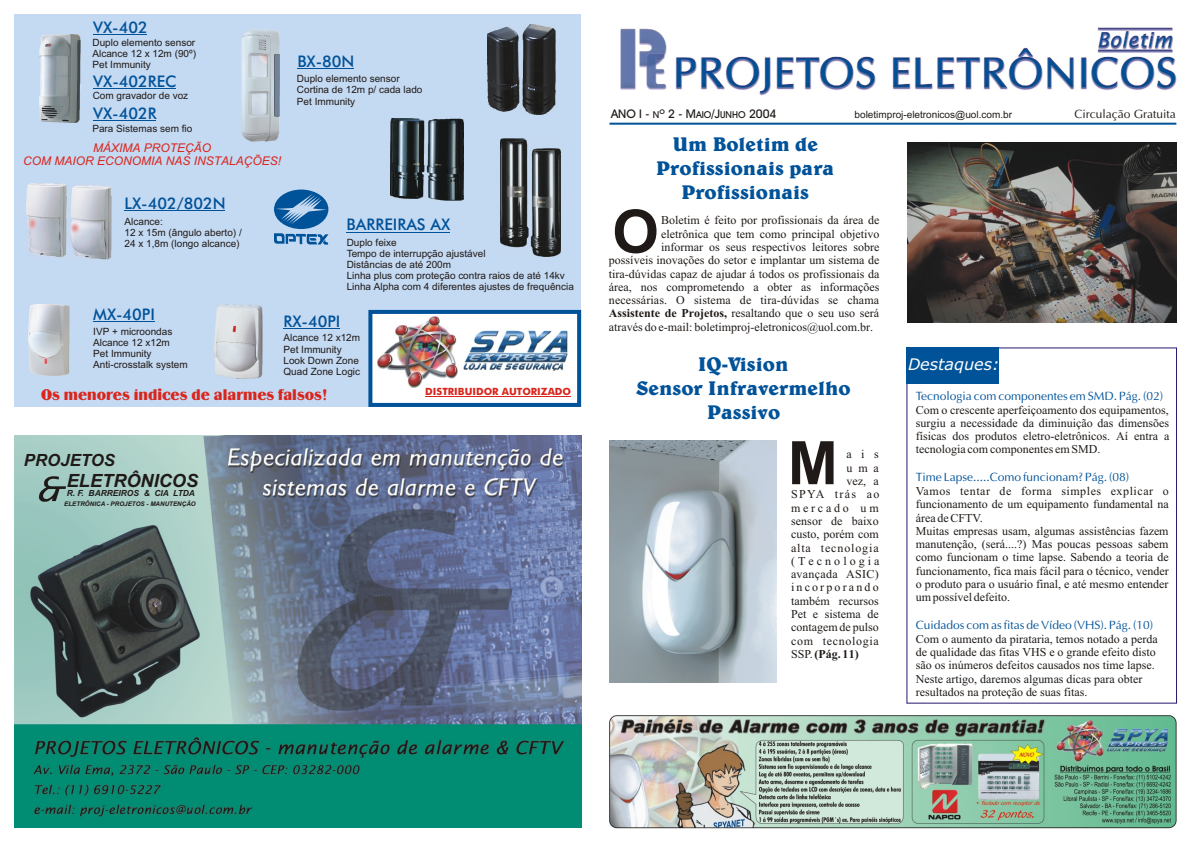
<style>
.page{position:relative;width:1191px;height:842px;background:#fff}
.page>*{position:absolute;margin:0;border:0;box-sizing:border-box;transform-origin:0 0}
.t1{font:700 60px "Arial";color:#1f1a17}
.t2{font:20px/24.3px "Belwe Bd BT";color:#005299;text-align:center}
.t3{font:italic 700 18.2px "Arial";color:#1f1a17}
.t4{font:italic 700 16.8px "Arial";color:#1f1a17}
.t5{font:16px/31.5px "Futura Md BT";color:#005299}
.t6{font:16px "Binner D";color:#d9261c}
.t7{font:italic 16px "Verdana";color:#fff}
.t8{font:12px/13.3px "Times New Roman";color:#1f1a17}
.t9{font:12px "Ottawa";color:#005299}
.t10{font:italic 12px/13.4px "Arial";color:#d9261c;text-align:center}
.t11{font:12px "Avant Garde Md BT";color:#1f1a17}
.t12{font:12px "Ottawa";color:#1f1a17}
.t13{font:12px "Times New Roman";letter-spacing:.075em;color:#1f1a17}
.t14{font:12px "Times New Roman";letter-spacing:.025em;color:#1f1a17}
.t15{font:12px "Times New Roman";letter-spacing:.055em;color:#1f1a17}
.t16{font:12px "Times New Roman";letter-spacing:.18em;color:#1f1a17}
.t17{font:700 12px "Times New Roman";color:#1f1a17}
.t18{font:12px "Times New Roman";letter-spacing:.255em;color:#1f1a17}
.t19{font:12px "Times New Roman";letter-spacing:.115em;color:#1f1a17}
.t20{font:12px "Times New Roman";letter-spacing:.23em;color:#1f1a17}
.t21{font:10px/11.2px "Arial";color:#1f1a17}
.t22{font:10px "Arial";color:#1f1a17}
.t23{font:700 10px "Futura Md BT";color:#d9261c}
.t24{font:italic 700 8.4px "Arial";color:#1f1a17}
.t25{font:italic 700 6.3px "Arial";color:#1f1a17}
.s1{font-size:9.6px}
.s2{font-weight:700}
.s3{font-weight:400}
</style>
<div class="page">
<div style="left:14px;top:14px;width:567px;height:393px;background:#c4d9f2"></div>
<img style="left:621px;top:28px;width:555px;height:68px">
<hr style="left:609px;top:123px;width:567px;height:2px;background:#005299">
<img style="left:609px;top:715px;width:568px;height:114px">
<div style="left:906px;top:347px;width:271px;height:357px;border:1px solid #291770"></div>
<div style="left:906px;top:348px;width:93px;height:36px;background:#005299"></div>
<img style="left:907px;top:142px;width:269px;height:180px">
<img style="left:609px;top:441px;width:167px;height:242px">
<img style="left:242px;top:30px;width:37px;height:112px">
<img style="left:27px;top:183px;width:84px;height:77px">
<img style="left:39px;top:35px;width:42px;height:88px">
<img style="left:28px;top:304px;width:41px;height:71px">
<img style="left:215px;top:305px;width:47px;height:74px">
<img style="left:391px;top:118px;width:73px;height:83px">
<img style="left:501px;top:138px;width:59px;height:118px">
<img style="left:488px;top:25px;width:68px;height:90px">
<svg style="left:274px;top:190px;width:54px;height:55px"></svg>
<hr style="left:93px;top:34px;width:54px;height:1px;background:#005299">
<hr style="left:93px;top:88px;width:83px;height:1px;background:#005299">
<hr style="left:93px;top:120px;width:63px;height:1px;background:#005299">
<hr style="left:297px;top:69px;width:57px;height:1px;background:#005299">
<hr style="left:347px;top:232px;width:103px;height:1px;background:#005299">
<hr style="left:125px;top:211px;width:100px;height:1px;background:#005299">
<hr style="left:93px;top:321px;width:61px;height:1px;background:#005299">
<hr style="left:283px;top:328px;width:57px;height:1px;background:#005299">
<div style="left:368px;top:310px;width:213px;height:97px;background:#fff;border:4px solid #005299"></div>
<img style="left:377px;top:317px;width:190px;height:71px">
<hr style="left:425px;top:396px;width:146px;height:1px;background:#d9261c">
<img style="left:14px;top:435px;width:567px;height:393px">
<svg style="left:38px;top:476px;width:28px;height:26px"></svg>
<h3 class="t5" style="left:93px;top:13px;width:56px">VX-402</h3>
<p class="t21" style="left:92px;top:38px;width:105px;text-align:justify">Duplo elemento sensor Alcance 12 x 12m (90º)<br>Pet Immunity</p>
<h3 class="t5" style="left:93px;top:67px;width:85px">VX-402REC<br>VX-402R</h3>
<p class="t21" style="left:93px;top:91px;width:97px">Com gravador de voz</p>
<p class="t21" style="left:92px;top:124px;width:102px">Para Sistemas sem fio</p>
<p class="t10" style="left:23px;top:142px;width:259px">MÁXIMA PROTEÇÃO<br>COM MAIOR ECONOMIA NAS INSTALAÇÕES!</p>
<h3 class="t5" style="left:125px;top:189px;width:102px">LX-402/802N</h3>
<p class="t21" style="left:125px;top:217px;width:119px">Alcance:<br>12 x 15m (ângulo aberto) /<br>24 x 1,8m (longo alcance)</p>
<h3 class="t5" style="left:297px;top:47px;width:59px">BX-80N</h3>
<p class="t21" style="left:297px;top:74px;width:127px">Duplo elemento sensor<br>Cortina de 12m p/ cada lado<br>Pet Immunity</p>
<h3 class="t5" style="left:347px;top:211px;width:105px">BARREIRAS AX</h3>
<p class="t21" style="left:347px;top:237px;width:229px">Duplo feixe<br>Tempo de interrupção ajustável<br>Distâncias de até 200m<br>Linha plus com proteção contra raios de até 14kv<br>Linha Alpha com 4 diferentes ajustes de frequência</p>
<h3 class="t5" style="left:93px;top:300px;width:63px">MX-40PI</h3>
<p class="t21" style="left:93px;top:327px;width:96px">IVP + microondas<br>Alcance 12 x12m<br>Pet Immunity<br>Anti-crosstalk system</p>
<h3 class="t5" style="left:283px;top:307px;width:58px">RX-40PI</h3>
<p class="t21" style="left:283px;top:333px;width:78px">Alcance 12 x12m<br>Pet Immunity<br>Look Down Zone<br>Quad Zone Logic</p>
<h3 class="t6" style="left:41px;top:385px;width:288px">Os menores índices de alarmes falsos!</h3>
<p class="t23" style="left:425px;top:388px;width:147px">DISTRIBUIDOR AUTORIZADO</p>
<h3 class="t4" style="left:24px;top:453px;width:93px">PROJETOS</h3>
<h3 class="t3" style="left:67px;top:474px;width:133px">ELETRÔNICOS</h3>
<p class="t24" style="left:67px;top:490px;width:130px">R. F. BARREIROS &amp; CIA LTDA</p>
<p class="t25" style="left:64px;top:501px;width:133px">ELETRÔNICA - PROJETOS - MANUTENÇÃO</p>
<p class="t11" style="left:611px;top:109px;width:167px">ANO I - <span class="s1">N</span>º 2 - M<span class="s1">AIO</span>/J<span class="s1">UNHO</span> 2004</p>
<p class="t22" style="left:855px;top:111px;width:159px">boletimproj-eletronicos@uol.com.br</p>
<p class="t12" style="left:1075px;top:107px;width:103px">Circulação Gratuita</p>
<h2 class="t2" style="left:656px;top:133px;width:180px">Um Boletim de<br>Profissionais para<br>Profissionais</h2>
<h1 class="t1" style="left:612px;top:209px;width:48px">O</h1>
<p class="t8" style="left:661px;top:215px;width:220px">Boletim é feito por profissionais da área de</p>
<p class="t8" style="left:661px;top:228px;width:220px">eletrônica que tem como principal objetivo</p>
<p class="t8" style="left:661px;top:241px;width:220px">informar os seus respectivos leitores sobre</p>
<p class="t8" style="left:609px;top:255px;width:272px">possíveis inovações do setor e implantar um sistema de</p>
<p class="t8" style="left:609px;top:268px;width:272px">tira-dúvidas capaz de ajudar á todos os profissionais da</p>
<p class="t8" style="left:609px;top:281px;width:272px">área, nos comprometendo a obter as informações</p>
<p class="t8" style="left:609px;top:295px;width:272px">necessárias. O sistema de tira-dúvidas se chama</p>
<p class="t8" style="left:609px;top:308px;width:272px"><span class="s2">Assistente de Projetos,</span> resaltando que o seu uso será</p>
<p class="t8" style="left:609px;top:321px;width:266px">através do e-mail: boletimproj-eletronicos@uol.com.br.</p>
<h2 class="t2" style="left:636px;top:353px;width:216px">IQ-Vision<br>Sensor Infravermelho<br>Passivo</h2>
<h1 class="t1" style="left:788px;top:441px;width:51px">M</h1>
<p class="t8" style="left:847px;top:449px;width:34px">ais</p>
<p class="t8" style="left:847px;top:462px;width:34px">uma</p>
<p class="t8" style="left:847px;top:476px;width:34px">vez, a</p>
<p class="t19" style="left:791px;top:490px;width:90px">SPYA trás ao</p>
<p class="t20" style="left:791px;top:503px;width:89px">mercado um</p>
<p class="t8" style="left:791px;top:515px;width:89px">sensor de baixo</p>
<p class="t8" style="left:791px;top:529px;width:89px">custo, porém com</p>
<p class="t13" style="left:791px;top:543px;width:89px">alta tecnologia</p>
<p class="t18" style="left:791px;top:556px;width:90px">(Tecnologia</p>
<p class="t14" style="left:791px;top:570px;width:89px">avançada ASIC)</p>
<p class="t16" style="left:791px;top:583px;width:89px">incorporando</p>
<p class="t8" style="left:791px;top:595px;width:89px">também recursos</p>
<p class="t8" style="left:791px;top:608px;width:89px">Pet e sistema de</p>
<p class="t8" style="left:791px;top:622px;width:89px">contagem de pulso</p>
<p class="t15" style="left:791px;top:636px;width:89px">com tecnologia</p>
<p class="t17" style="left:791px;top:650px;width:69px"><span class="s3">SSP.</span> (Pág. 11)</p>
<h3 class="t7" style="left:908px;top:358px;width:93px">Destaques:</h3>
<p class="t9" style="left:916px;top:389px;width:249px">Tecnologia com componentes em SMD. Pág. (02)</p>
<p class="t8" style="left:916px;top:404px;width:255px;text-align:justify">Com o crescente aperfeiçoamento dos equipamentos, surgiu a necessidade da diminuição das dimensões físicas dos produtos eletro-eletrônicos. Aí entra a tecnologia com componentes em SMD.</p>
<p class="t8" style="left:916px;top:485px;width:255px">Vamos tentar de forma simples explicar o funcionamento de um equipamento fundamental na área de CFTV.<br>Muitas empresas usam, algumas assistências fazem manutenção, (será....?) Mas poucas pessoas sabem como funcionam o time lapse. Sabendo a teoria de funcionamento, fica mais fácil para o técnico, vender o produto para o usuário final, e até mesmo entender um possível defeito.</p>
<p class="t8" style="left:916px;top:633px;width:244px">Com o aumento da pirataria, temos notado a perda de qualidade das fitas VHS e o grande efeito disto são os inúmeros defeitos causados nos time lapse.<br>Neste artigo, daremos algumas dicas para obter resultados na proteção de suas fitas.</p>
<p class="t9" style="left:916px;top:470px;width:215px">Time Lapse.....Como funcionam? Pág. (08)</p>
<p class="t9" style="left:916px;top:618px;width:239px">Cuidados com as fitas de Vídeo (VHS). Pág. (10)</p>
</div>
